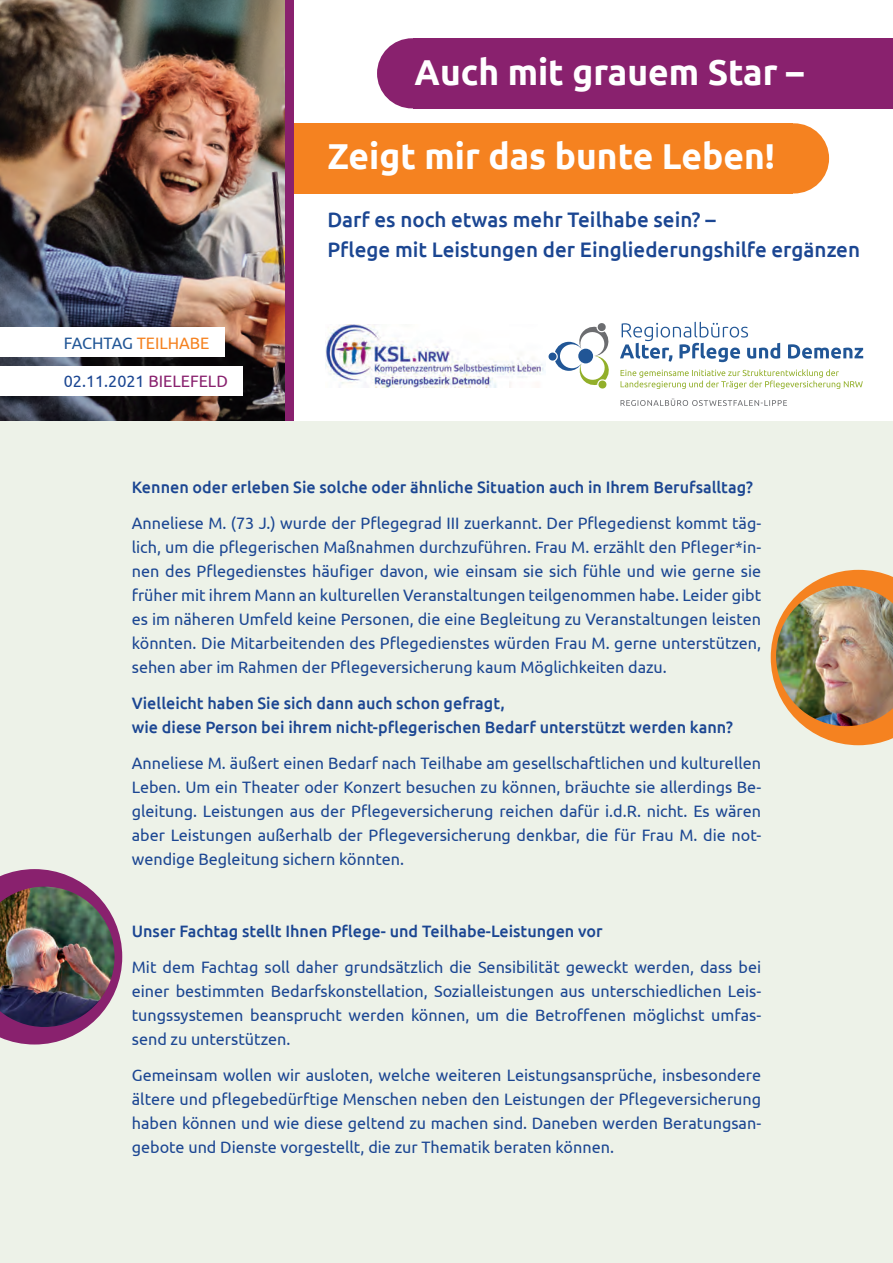
<style>
.page{position:relative;width:893px;height:1263px;background:#fff}
.page>*{position:absolute;margin:0;border:0;box-sizing:border-box;transform-origin:0 0}
.t1{font:700 36px "Ubuntu";color:#fff}
.t2{font:500 21px/30px "Ubuntu";color:#1b4692}
.t3{font:16.5px/24px "Ubuntu";color:#1b4692;text-align:justify}
.t4{font:500 16.5px/24px "Ubuntu";color:#1b4692}
.t5{font:16.5px "Ubuntu";color:#f58220}
.s1{color:#215696}
.s2{color:#89216e}
</style>
<div class="page">
<div style="left:377px;top:38px;width:70px;height:70px;background:#89216e;border-radius:50%"></div>
<div style="left:413px;top:38px;width:480px;height:70px;background:#89216e"></div>
<div style="left:759px;top:123px;width:70px;height:70px;background:#f58220;border-radius:50%"></div>
<div style="left:285px;top:123px;width:508px;height:70px;background:#f58220"></div>
<img style="left:0;top:0;width:285px;height:421px">
<svg style="left:620px;top:398px;width:167px;height:8px"></svg>
<svg style="left:621px;top:369px;width:242px;height:20px"></svg>
<svg style="left:620px;top:322px;width:243px;height:40px"></svg>
<svg style="left:548px;top:323px;width:61px;height:66px"></svg>
<img style="left:325px;top:324px;width:221px;height:63px">
<div style="left:0;top:327px;width:225px;height:30px;background:#fff"></div>
<div style="left:0;top:366px;width:242px;height:29px;background:#fff"></div>
<div style="left:285px;top:0;width:8px;height:421px;background:#89216e"></div>
<div style="left:0;top:421px;width:893px;height:842px;background:#edf2e8"></div>
<svg style="left:771px;top:570px;width:122px;height:175px"></svg>
<img style="left:776px;top:586px;width:117px;height:140px">
<svg style="left:0;top:869px;width:122px;height:175px"></svg>
<img style="left:0;top:887px;width:115px;height:140px">
<h1 class="t1" style="left:415px;top:51px;width:391px">Auch mit grauem Star –</h1>
<p class="t5" style="left:64px;top:333px;width:147px"><span class="s1">FACHTAG</span> TEILHABE</p>
<p class="t3" style="left:64px;top:369px;width:166px">02.11.2021 <span class="s2">BIELEFELD</span></p>
<h1 class="t1" style="left:327px;top:135px;width:449px">Zeigt mir das bunte Leben!</h1>
<p class="t2" style="left:327px;top:204px;width:534px">Darf es noch etwas mehr Teilhabe sein? –<br>Pflege mit Leistungen der Eingliederungshilfe ergänzen</p>
<p class="t4" style="left:132px;top:475px;width:623px">Kennen oder erleben Sie solche oder ähnliche Situation auch in Ihrem Berufsalltag?</p>
<p class="t3" style="left:132px;top:511px;width:631px">Anneliese M. (73 J.) wurde der Pflegegrad III zuerkannt. Der Pflegedienst kommt täg&shy;lich, um die pflegerischen Maßnahmen durchzuführen. Frau M. erzählt den Pfleger*in&shy;nen des Pflegedienstes häufiger davon, wie einsam sie sich fühle und wie gerne sie früher mit ihrem Mann an kulturellen Veranstaltungen teilgenommen habe. Leider gibt es im näheren Umfeld keine Personen, die eine Begleitung zu Veranstaltungen leisten könnten. Die Mitarbeitenden des Pflegedienstes würden Frau M. gerne unterstützen, sehen aber im Rahmen der Pflegeversicherung kaum Möglichkeiten dazu.</p>
<p class="t4" style="left:132px;top:691px;width:603px">Vielleicht haben Sie sich dann auch schon gefragt,<br>wie diese Person bei ihrem nicht-pflegerischen Bedarf unterstützt werden kann?</p>
<p class="t3" style="left:132px;top:751px;width:631px">Anneliese M. äußert einen Bedarf nach Teilhabe am gesellschaftlichen und kulturellen Leben. Um ein Theater oder Konzert besuchen zu können, bräuchte sie allerdings Be&shy;gleitung. Leistungen aus der Pflegeversicherung reichen dafür i.d.R. nicht. Es wären aber Leistungen außerhalb der Pflegeversicherung denkbar, die für Frau M. die not&shy;wendige Begleitung sichern könnten.</p>
<p class="t4" style="left:132px;top:919px;width:472px">Unser Fachtag stellt Ihnen Pflege- und Teilhabe-Leistungen vor</p>
<p class="t3" style="left:132px;top:955px;width:631px">Mit dem Fachtag soll daher grundsätzlich die Sensibilität geweckt werden, dass bei einer bestimmten Bedarfskonstellation, Sozialleistungen aus unterschiedlichen Leis&shy;tungssystemen beansprucht werden können, um die Betroffenen möglichst umfas&shy;send zu unterstützen.</p>
<p class="t3" style="left:132px;top:1063px;width:631px">Gemeinsam wollen wir ausloten, welche weiteren Leistungsansprüche, insbesondere ältere und pflegebedürftige Menschen neben den Leistungen der Pflegeversicherung haben können und wie diese geltend zu machen sind. Daneben werden Beratungsan&shy;gebote und Dienste vorgestellt, die zur Thematik beraten können.</p>
</div>
